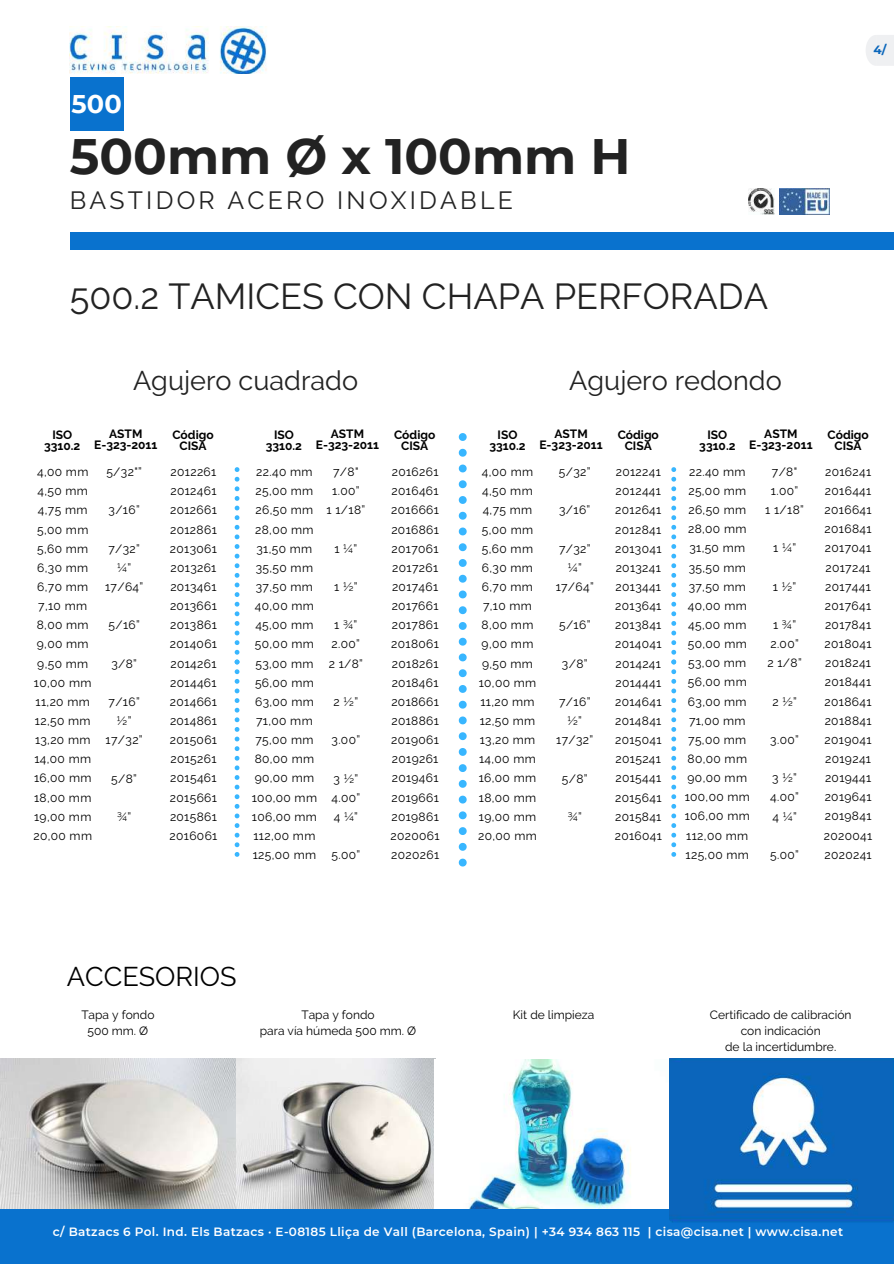
<style>
.page{position:relative;width:894px;height:1264px;background:#fff}
.page>*{position:absolute;margin:0;border:0;box-sizing:border-box;transform-origin:0 0}
.t1{font:700 49.65px "Montserrat";color:#222}
.t2{font:36px "Raleway";color:#222}
.t3{font:27px "Raleway";color:#222}
.t4{font:27px "Raleway";color:#000}
.t5{font:700 25.5px "Montserrat";color:#fff}
.t6{font:24.9px "Raleway";letter-spacing:.13em;color:#222}
.t7{font:12px/19.2px "Raleway";letter-spacing:.03em;color:#000;text-align:center}
.t8{font:700 12px/11.2px "Raleway";color:#000;text-align:center}
.t9{font:12px/15.8px "Raleway";color:#000;text-align:center}
.t10{font:600 12px "Montserrat";letter-spacing:.03em;color:#fff}
.t11{font:700 12px "Montserrat";color:#0a66bb}
</style>
<div class="page">
<img style="left:0;top:1058px;width:238px;height:151px">
<img style="left:237px;top:1058px;width:198px;height:150px">
<img style="left:434px;top:1059px;width:197px;height:150px">
<div style="left:0;top:1209px;width:893px;height:54px;background:#0972ce"></div>
<div style="left:70px;top:232px;width:823px;height:17px;background:#0972ce"></div>
<svg style="left:866px;top:35px;width:27px;height:31px"></svg>
<div style="left:70px;top:78px;width:53px;height:53px;background:#0972ce"></div>
<svg style="left:458px;top:764px;width:8px;height:8px"></svg>
<svg style="left:458px;top:780px;width:8px;height:7px"></svg>
<svg style="left:458px;top:795px;width:8px;height:8px"></svg>
<svg style="left:458px;top:811px;width:8px;height:8px"></svg>
<svg style="left:458px;top:827px;width:8px;height:8px"></svg>
<svg style="left:458px;top:842px;width:8px;height:8px"></svg>
<svg style="left:458px;top:858px;width:8px;height:8px"></svg>
<svg style="left:458px;top:433px;width:8px;height:8px"></svg>
<svg style="left:458px;top:449px;width:8px;height:7px"></svg>
<svg style="left:458px;top:464px;width:8px;height:8px"></svg>
<svg style="left:458px;top:480px;width:8px;height:8px"></svg>
<svg style="left:458px;top:496px;width:8px;height:8px"></svg>
<svg style="left:458px;top:512px;width:8px;height:7px"></svg>
<svg style="left:458px;top:527px;width:8px;height:8px"></svg>
<svg style="left:458px;top:543px;width:8px;height:8px"></svg>
<svg style="left:458px;top:559px;width:8px;height:8px"></svg>
<svg style="left:458px;top:575px;width:8px;height:7px"></svg>
<svg style="left:458px;top:590px;width:8px;height:8px"></svg>
<svg style="left:458px;top:606px;width:8px;height:8px"></svg>
<svg style="left:458px;top:622px;width:8px;height:8px"></svg>
<svg style="left:458px;top:637px;width:8px;height:8px"></svg>
<svg style="left:458px;top:653px;width:8px;height:8px"></svg>
<svg style="left:458px;top:669px;width:8px;height:8px"></svg>
<svg style="left:458px;top:685px;width:8px;height:8px"></svg>
<svg style="left:458px;top:700px;width:8px;height:8px"></svg>
<svg style="left:458px;top:716px;width:8px;height:8px"></svg>
<svg style="left:458px;top:732px;width:8px;height:8px"></svg>
<svg style="left:458px;top:748px;width:8px;height:7px"></svg>
<svg style="left:234px;top:467px;width:5px;height:389px"></svg>
<svg style="left:671px;top:467px;width:5px;height:389px"></svg>
<img style="left:669px;top:1058px;width:224px;height:165px">
<img style="left:70px;top:27px;width:197px;height:47px">
<img style="left:748px;top:189px;width:26px;height:26px">
<img style="left:779px;top:189px;width:50px;height:26px">
<h3 class="t5" style="left:71px;top:88px;width:52px">500</h3>
<h1 class="t1" style="left:70px;top:125px;width:562px">500mm Ø x 100mm H</h1>
<h3 class="t6" style="left:70px;top:185px;width:444px">BASTIDOR ACERO INOXIDABLE</h3>
<h2 class="t2" style="left:70px;top:275px;width:699px">500.2 TAMICES CON CHAPA PERFORADA</h2>
<h3 class="t3" style="left:133px;top:365px;width:226px">Agujero cuadrado</h3>
<h3 class="t3" style="left:569px;top:365px;width:214px">Agujero redondo</h3>
<p class="t11" style="left:873px;top:43px;width:15px">4/</p>
<p class="t8" style="left:44px;top:428px;width:38px">ISO<br>3310.2</p>
<p class="t8" style="left:94px;top:428px;width:65px;line-height:10.8px">ASTM<br>E-323-2011</p>
<p class="t8" style="left:172px;top:428px;width:43px">Código<br>CISA</p>
<p class="t7" style="left:33px;top:462px;width:60px">4,00 mm<br>4,50 mm<br>4,75 mm<br>5,00 mm<br>5,60 mm<br>6,30 mm<br>6,70 mm<br>7,10 mm<br>8,00 mm<br>9,00 mm<br>9,50 mm<br>10,00 mm<br>11,20 mm<br>12,50 mm<br>13,20 mm<br>14,00 mm<br>16,00 mm<br>18,00 mm<br>19,00 mm<br>20,00 mm</p>
<p class="t7" style="left:106px;top:462px;width:37px">5/32"”</p>
<p class="t7" style="left:108px;top:500px;width:33px">3/16”</p>
<p class="t7" style="left:105px;top:539px;width:40px">7/32” ¼”<br>17/64”</p>
<p class="t7" style="left:108px;top:615px;width:33px">5/16”</p>
<p class="t7" style="left:111px;top:653px;width:27px">3/8”</p>
<p class="t7" style="left:106px;top:692px;width:38px">7/16” ½”<br>17/32”</p>
<p class="t7" style="left:111px;top:768px;width:27px">5/8”</p>
<p class="t7" style="left:117px;top:807px;width:16px">¾”</p>
<p class="t7" style="left:169px;top:462px;width:49px;text-align:justify">2012261<br>2012461<br>2012661<br>2012861<br>2013061<br>2013261<br>2013461<br>2013661<br>2013861<br>2014061<br>2014261<br>2014461<br>2014661<br>2014861<br>2015061<br>2015261<br>2015461<br>2015661<br>2015861<br>2016061</p>
<p class="t8" style="left:266px;top:428px;width:38px">ISO<br>3310.2</p>
<p class="t8" style="left:316px;top:428px;width:65px;line-height:10.8px">ASTM<br>E-323-2011</p>
<p class="t8" style="left:394px;top:428px;width:43px">Código<br>CISA</p>
<p class="t7" style="left:252px;top:462px;width:67px">22.40 mm<br>25,00 mm<br>26,50 mm<br>28,00 mm<br>31,50 mm<br>35,50 mm<br>37,50 mm<br>40,00 mm<br>45,00 mm<br>50,00 mm<br>53,00 mm<br>56,00 mm<br>63,00 mm<br>71,00 mm<br>75,00 mm<br>80,00 mm<br>90,00 mm<br>100,00 mm<br>106,00 mm<br>112,00 mm<br>125,00 mm</p>
<p class="t7" style="left:326px;top:462px;width:40px">7/8"<br>1.00”<br>1 1/18”</p>
<p class="t7" style="left:334px;top:539px;width:24px">1 ¼”</p>
<p class="t7" style="left:334px;top:577px;width:25px">1 ½”</p>
<p class="t7" style="left:328px;top:615px;width:36px">1 ¾”<br>2.00”<br>2 1/8”</p>
<p class="t7" style="left:333px;top:692px;width:26px">2 ½”</p>
<p class="t7" style="left:331px;top:730px;width:30px">3.00”</p>
<p class="t7" style="left:331px;top:768px;width:30px;text-align:left">3 ½”<br>4.00”<br>4 ¼”</p>
<p class="t7" style="left:331px;top:845px;width:30px">5.00”</p>
<p class="t7" style="left:390px;top:462px;width:51px;text-align:left">2016261<br>2016461<br>2016661<br>2016861<br>2017061<br>2017261<br>2017461<br>2017661<br>2017861<br>2018061<br>2018261<br>2018461<br>2018661<br>2018861<br>2019061<br>2019261<br>2019461<br>2019661<br>2019861<br>2020061<br>2020261</p>
<p class="t8" style="left:489px;top:429px;width:38px">ISO<br>3310.2</p>
<p class="t8" style="left:539px;top:429px;width:65px;line-height:10.8px">ASTM<br>E-323-2011</p>
<p class="t8" style="left:617px;top:429px;width:43px">Código<br>CISA</p>
<p class="t7" style="left:614px;top:462px;width:49px;text-align:justify">2012241<br>2012441<br>2012641<br>2012841<br>2013041<br>2013241<br>2013441<br>2013641<br>2013841<br>2014041<br>2014241<br>2014441<br>2014641<br>2014841<br>2015041<br>2015241<br>2015441<br>2015641<br>2015841<br>2016041</p>
<p class="t7" style="left:558px;top:462px;width:33px">5/32”</p>
<p class="t7" style="left:559px;top:500px;width:33px">3/16”</p>
<p class="t7" style="left:555px;top:539px;width:40px">7/32” ¼”<br>17/64”</p>
<p class="t7" style="left:559px;top:615px;width:33px">5/16”</p>
<p class="t7" style="left:562px;top:653px;width:27px">3/8”</p>
<p class="t7" style="left:556px;top:692px;width:38px">7/16” ½”<br>17/32”</p>
<p class="t7" style="left:561px;top:768px;width:27px">5/8”</p>
<p class="t7" style="left:567px;top:807px;width:16px">¾”</p>
<p class="t7" style="left:478px;top:462px;width:60px">4,00 mm<br>4,50 mm<br>4,75 mm<br>5,00 mm<br>5,60 mm<br>6,30 mm<br>6,70 mm<br>7,10 mm<br>8,00 mm<br>9,00 mm<br>9,50 mm<br>10,00 mm<br>11,20 mm<br>12,50 mm<br>13,20 mm<br>14,00 mm<br>16,00 mm<br>18,00 mm<br>19,00 mm<br>20,00 mm</p>
<p class="t8" style="left:699px;top:428px;width:38px">ISO<br>3310.2</p>
<p class="t8" style="left:749px;top:428px;width:65px;line-height:10.8px">ASTM<br>E-323-2011</p>
<p class="t8" style="left:827px;top:428px;width:43px">Código<br>CISA</p>
<p class="t7" style="left:823px;top:462px;width:50px;text-align:left">2016241<br>2016441<br>2016641<br>2016841<br>2017041<br>2017241<br>2017441<br>2017641<br>2017841<br>2018041<br>2018241<br>2018441<br>2018641<br>2018841<br>2019041<br>2019241<br>2019441<br>2019641<br>2019841<br>2020041<br>2020241</p>
<p class="t7" style="left:765px;top:462px;width:40px">7/8"<br>1.00”<br>1 1/18”</p>
<p class="t7" style="left:772px;top:538px;width:24px">1 ¼”</p>
<p class="t7" style="left:772px;top:577px;width:25px">1 ½”</p>
<p class="t7" style="left:767px;top:615px;width:36px">1 ¾”<br>2.00”<br>2 1/8”</p>
<p class="t7" style="left:772px;top:691px;width:26px">2 ½”</p>
<p class="t7" style="left:770px;top:730px;width:30px">3.00”</p>
<p class="t7" style="left:770px;top:768px;width:30px;text-align:left">3 ½”<br>4.00”<br>4 ¼”</p>
<p class="t7" style="left:770px;top:845px;width:30px">5.00”</p>
<p class="t7" style="left:684px;top:462px;width:67px">22.40 mm<br>25,00 mm<br>26,50 mm<br>28,00 mm<br>31,50 mm<br>35,50 mm<br>37,50 mm<br>40,00 mm<br>45,00 mm<br>50,00 mm<br>53,00 mm<br>56,00 mm<br>63,00 mm<br>71,00 mm<br>75,00 mm<br>80,00 mm<br>90,00 mm<br>100,00 mm<br>106,00 mm<br>112,00 mm<br>125,00 mm</p>
<h3 class="t4" style="left:67px;top:960px;width:171px">ACCESORIOS</h3>
<p class="t9" style="left:81px;top:1006px;width:75px">Tapa y fondo<br>500 mm. Ø</p>
<p class="t9" style="left:260px;top:1006px;width:158px">Tapa y fondo<br>para vía húmeda 500 mm. Ø</p>
<p class="t9" style="left:513px;top:1006px;width:83px">Kit de limpieza</p>
<p class="t9" style="left:709px;top:1006px;width:143px">Certificado de calibración con indicación<br>de la incertidumbre.</p>
<p class="t10" style="left:53px;top:1224px;width:791px">c/ Batzacs 6 Pol. Ind. Els Batzacs · E-08185 Lliça de Vall (Barcelona, Spain) | +34 934 863 115 | cisa@cisa.net | www.cisa.net</p>
</div>
